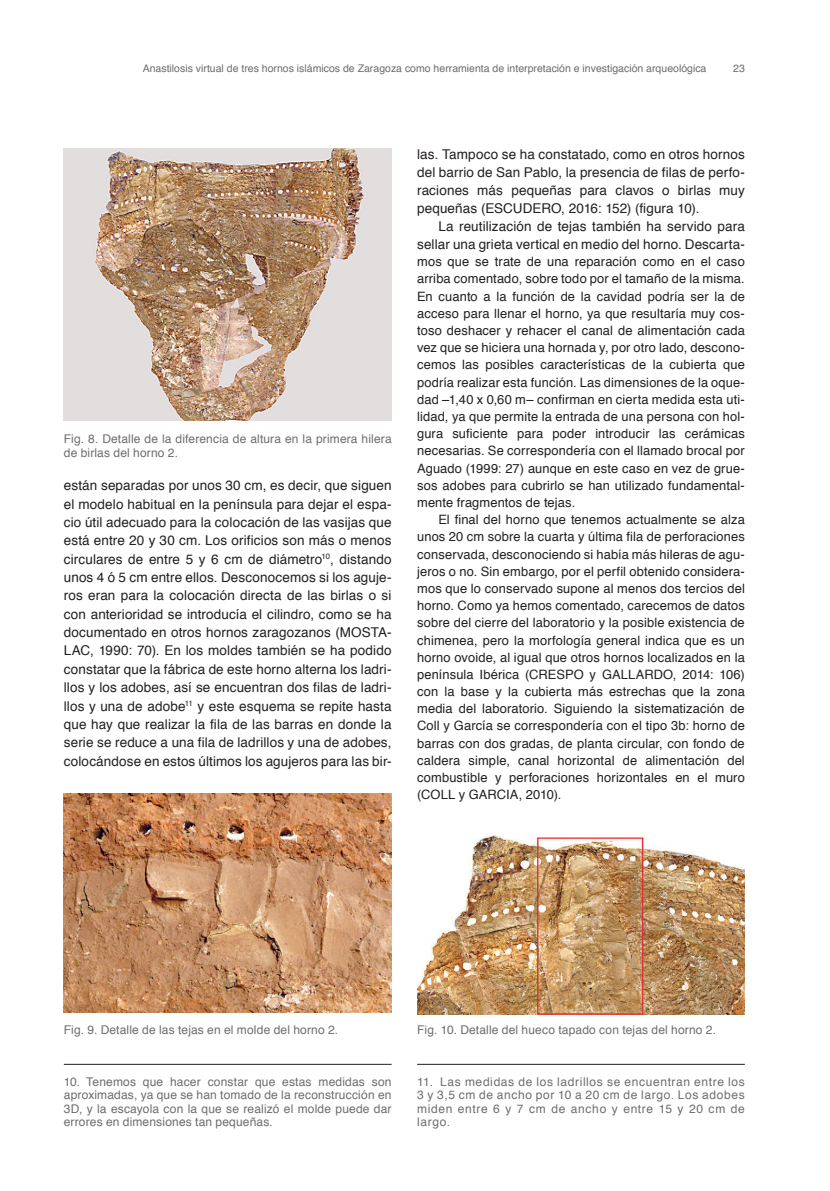
<style>
.page{position:relative;width:830px;height:1191px;background:#fff}
.page>*{position:absolute;margin:0;border:0;box-sizing:border-box;transform-origin:0 0}
.t1{font:13.5px/18.3px "Helvetica";letter-spacing:.005em;color:#231f20;text-align:justify}
.t2{font:12.9px/17.2px "Helvetica";letter-spacing:.01em;color:#231f20;text-align:justify}
.t3{font:12px/13.5px "Helvetica";letter-spacing:.015em;color:#6c6d70;text-align:justify}
.t4{font:10.5px "Helvetica";color:#6c6d70}
</style>
<div class="page">
<img style="left:64px;top:149px;width:327px;height:272px">
<img style="left:64px;top:793px;width:327px;height:219px">
<img style="left:417px;top:835px;width:327px;height:179px">
<hr style="left:64px;top:1064px;width:327px;height:1px;background:#231f20">
<hr style="left:417px;top:1064px;width:327px;height:1px;background:#231f20">
<p class="t4" style="left:143px;top:64px;width:565px">Anastilosis virtual de tres hornos islámicos de Zaragoza como herramienta de interpretación e investigación arqueológica</p>
<p class="t4" style="left:732px;top:64px;width:13px">23</p>
<p class="t3" style="left:64px;top:432px;width:329px;line-height:14.4px">Fig. 8. Detalle de la diferencia de altura en la primera hilera de birlas del horno 2.</p>
<p class="t1" style="left:64px;top:477px;width:329px">están separadas por unos 30 cm, es decir, que siguen el modelo habitual en la península para dejar el espa&shy;cio útil adecuado para la colocación de las vasijas que está entre 20 y 30 cm. Los orificios son más o menos circulares de entre 5 y 6 cm de diámetro<sup>10</sup>, distando unos 4 ó 5 cm entre ellos. Desconocemos si los aguje&shy;ros eran para la colocación directa de las birlas o si con anterioridad se introducía el cilindro, como se ha documentado en otros hornos zaragozanos (MOSTA-LAC, 1990: 70). En los moldes también se ha podido constatar que la fábrica de este horno alterna los ladri&shy;llos y los adobes, así se encuentran dos filas de ladri&shy;llos y una de adobe<sup>11</sup> y este esquema se repite hasta que hay que realizar la fila de las barras en donde la serie se reduce a una fila de ladrillos y una de adobes, colocándose en estos últimos los agujeros para las bir-</p>
<p class="t1" style="left:417px;top:146px;width:329px">las. Tampoco se ha constatado, como en otros hornos del barrio de San Pablo, la presencia de filas de perfo&shy;raciones más pequeñas para clavos o birlas muy pequeñas (ESCUDERO, 2016: 152) (figura 10).</p>
<p class="t1" style="left:417px;top:218px;width:329px;text-align:right">La reutilización de tejas también ha servido para sellar una grieta vertical en medio del horno. Descarta-</p>
<p class="t2" style="left:417px;top:254px;width:329px">mos que se trate de una reparación como en el caso arriba comentado, sobre todo por el tamaño de la misma.<br>En cuanto a la función de la cavidad podría ser la de acceso para llenar el horno, ya que resultaría muy cos&shy;toso deshacer y rehacer el canal de alimentación cada vez que se hiciera una hornada y, por otro lado, descono&shy;cemos las posibles características de la cubierta que podría realizar esta función. Las dimensiones de la oque&shy;dad –1,40 x 0,60 m– confirman en cierta medida esta uti&shy;lidad, ya que permite la entrada de una persona con hol&shy;gura suficiente para poder introducir las cerámicas necesarias. Se correspondería con el llamado brocal por Aguado (1999: 27) aunque en este caso en vez de grue&shy;sos adobes para cubrirlo se han utilizado fundamental&shy;mente fragmentos de tejas.</p>
<p class="t2" style="left:417px;top:512px;width:329px;text-indent:21px">El final del horno que tenemos actualmente se alza unos 20 cm sobre la cuarta y última fila de perforaciones conservada, desconociendo si había más hileras de agu&shy;jeros o no. Sin embargo, por el perfil obtenido considera&shy;mos que lo conservado supone al menos dos tercios del horno. Como ya hemos comentado, carecemos de datos sobre del cierre del laboratorio y la posible existencia de chimenea, pero la morfología general indica que es un horno ovoide, al igual que otros hornos localizados en la península Ibérica (CRESPO y GALLARDO, 2014: 106) con la base y la cubierta más estrechas que la zona media del laboratorio. Siguiendo la sistematización de Coll y García se correspondería con el tipo 3b: horno de barras con dos gradas, de planta circular, con fondo de caldera simple, canal horizontal de alimentación del combustible y perforaciones horizontales en el muro (COLL y GARCIA, 2010).</p>
<p class="t3" style="left:64px;top:1023px;width:276px">Fig. 9. Detalle de las tejas en el molde del horno 2.</p>
<p class="t3" style="left:417px;top:1023px;width:300px">Fig. 10. Detalle del hueco tapado con tejas del horno 2.</p>
<p class="t3" style="left:64px;top:1076px;width:329px">10. Tenemos que hacer constar que estas medidas son aproximadas, ya que se han tomado de la reconstrucción en 3D, y la escayola con la que se realizó el molde puede dar errores en dimensiones tan pequeñas.</p>
<p class="t3" style="left:417px;top:1076px;width:329px">11. Las medidas de los ladrillos se encuentran entre los 3 y 3,5 cm de ancho por 10 a 20 cm de largo. Los adobes miden entre 6 y 7 cm de ancho y entre 15 y 20 cm de largo.</p>
</div>
